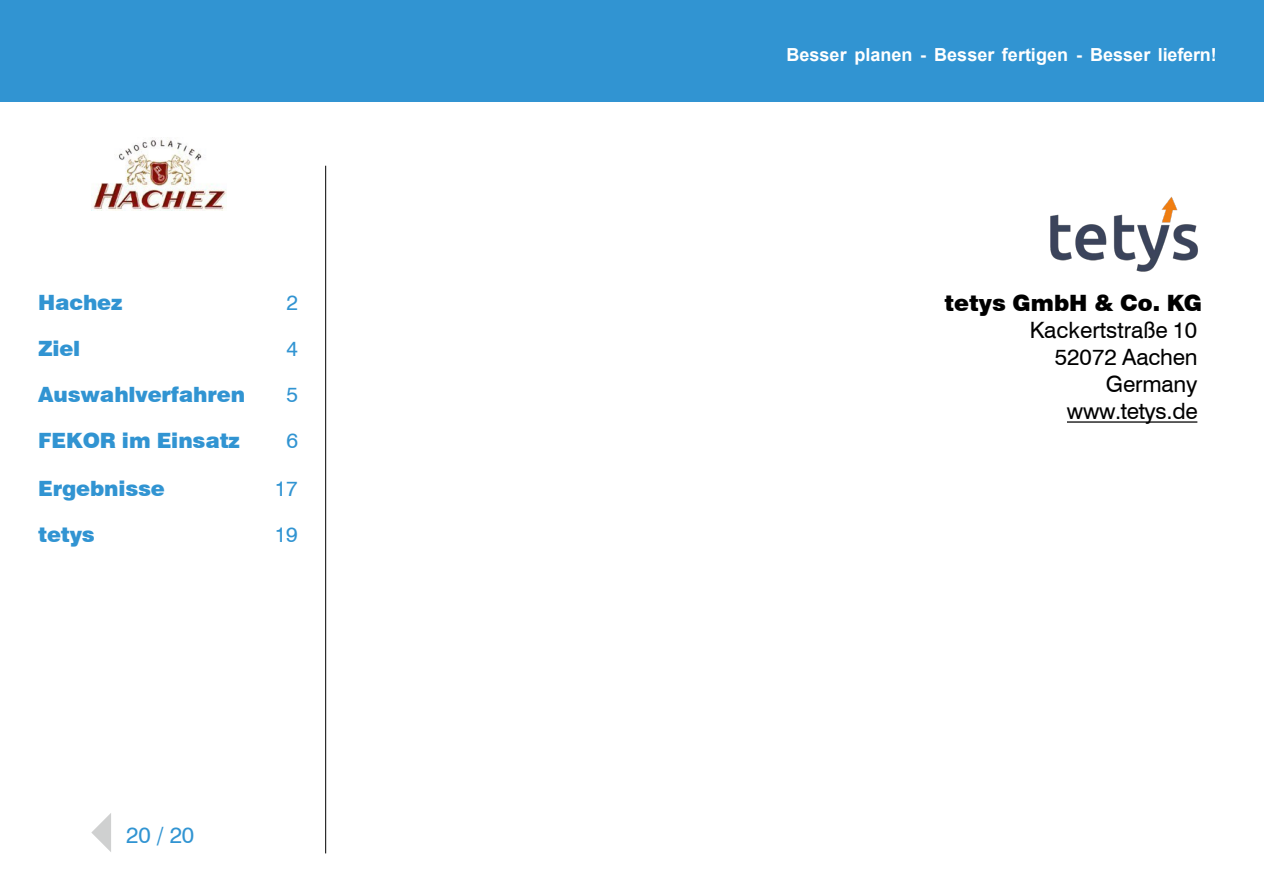
<style>
.page{position:relative;width:1264px;height:894px;background:#fff}
.page>*{position:absolute;margin:0;border:0;box-sizing:border-box;transform-origin:0 0}
.t1{font:22.5px/27px "Swiss 721 BT";letter-spacing:-.005em;color:#000;text-align:right}
.t2{font:900 22.5px "Swiss 721 BT";color:#000}
.t3{font:22.5px "Swiss 721 BT";color:#3194d2}
.t4{font:900 21px "Swiss 721 BT";letter-spacing:-.01em;color:#3194d2}
.t5{font:21px "Swiss 721 BT";color:#3194d2}
.t6{font:700 18px "Arial";color:#fff}
</style>
<div class="page">
<div style="left:0;top:0;width:1263px;height:101px;background:#3194d2"></div>
<img style="left:91px;top:137px;width:136px;height:73px">
<hr style="left:325px;top:166px;width:1px;height:687px;background:#000">
<svg style="left:1067px;top:421px;width:130px;height:1px"></svg>
<svg style="left:91px;top:813px;width:20px;height:39px"></svg>
<img style="left:1050px;top:196px;width:148px;height:76px">
<p class="t4" style="left:38px;top:289px;width:86px">Hachez</p>
<p class="t5" style="left:286px;top:289px;width:13px">2</p>
<p class="t4" style="left:38px;top:335px;width:44px">Ziel</p>
<p class="t5" style="left:286px;top:335px;width:13px">4</p>
<p class="t4" style="left:38px;top:382px;width:208px">Auswahlverfahren</p>
<p class="t5" style="left:286px;top:382px;width:13px">5</p>
<p class="t4" style="left:38px;top:428px;width:203px">FEKOR im Einsatz</p>
<p class="t5" style="left:286px;top:428px;width:13px">6</p>
<p class="t4" style="left:38px;top:475px;width:128px">Ergebnisse</p>
<p class="t5" style="left:275px;top:475px;width:24px">17</p>
<p class="t4" style="left:38px;top:521px;width:58px">tetys</p>
<p class="t5" style="left:275px;top:521px;width:24px">19</p>
<p class="t3" style="left:126px;top:821px;width:69px">20 / 20</p>
<p class="t6" style="left:786px;top:42px;width:432px">Besser planen - Besser fertigen - Besser liefern!</p>
<p class="t2" style="left:944px;top:289px;width:259px">tetys GmbH &amp; Co. KG</p>
<p class="t1" style="left:1029px;top:316px;width:169px">Kackertstraße 10</p>
<p class="t1" style="left:1054px;top:343px;width:144px">52072 Aachen<br>Germany www.tetys.de</p>
</div>
